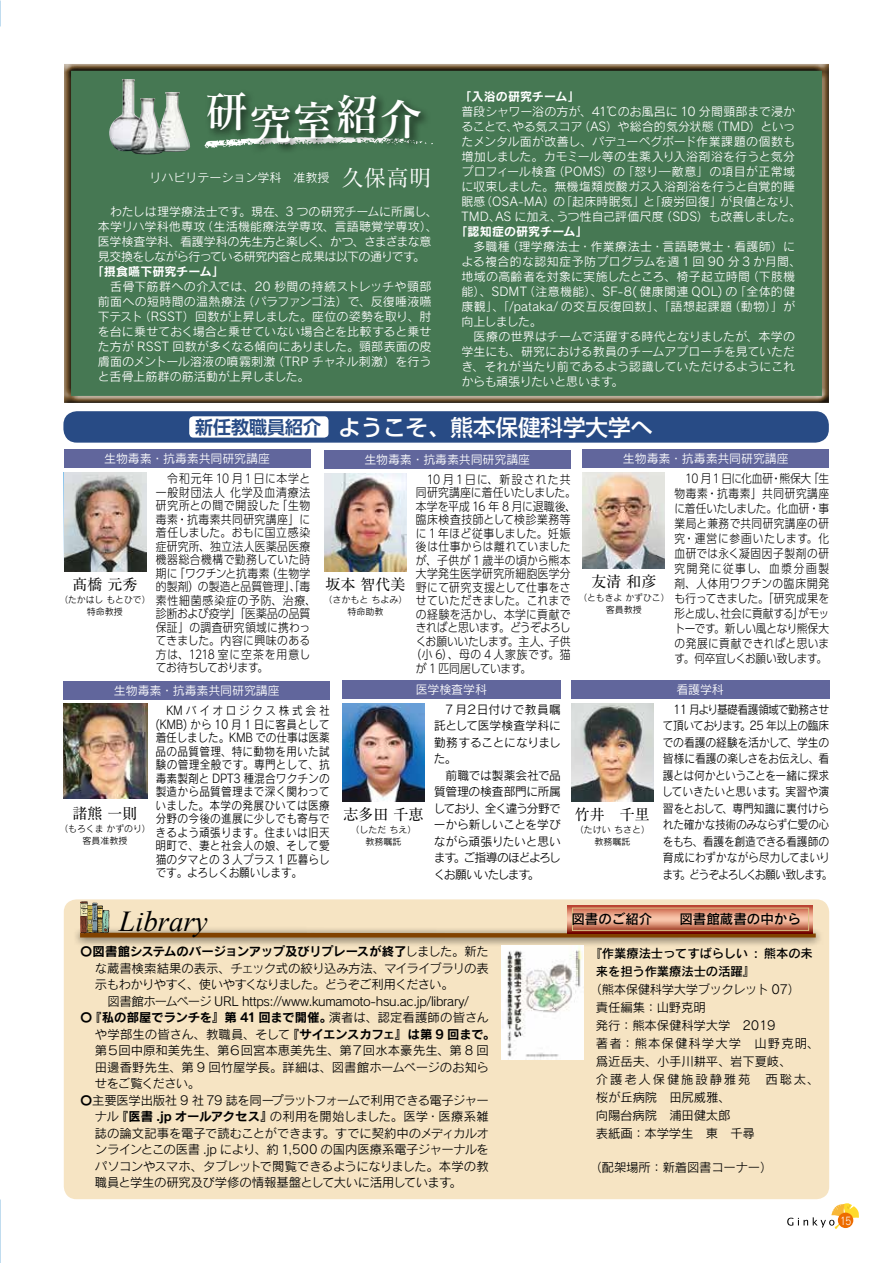
<style>
.page{position:relative;width:893px;height:1263px;background:#fff}
.page>*{position:absolute;margin:0;border:0;box-sizing:border-box;transform-origin:0 0}
.t1{font:43.5px "Matisse Pro DB";color:#fff}
.t2{font:italic 28.95px "Times New Roman";color:#000}
.t3{font:500 22.5px "UD Shin Go Pro";color:#fff}
.t4{font:15px "Ryumin Pro";color:#000}
.t5{font:13.5px "Rodin Pro DB";color:#000}
.t6{font:12.3px/18px "Rodin Pro M";letter-spacing:-.02em;color:#000}
.t7{font:12.3px/16.5px "Rodin Pro B";letter-spacing:-.015em;color:#000}
.t8{font:12.3px "Rodin Pro M";color:#000}
.t9{font:12.3px "Rodin Pro M";letter-spacing:-.04em;color:#000}
.t10{font:12.3px "Rodin Pro M";letter-spacing:-.075em;color:#000}
.t11{font:12.3px/18px "Rodin Pro DB";letter-spacing:-.01em;color:#000}
.t12{font:12px/15px "Rodin Pro M";color:#fff}
.t13{font:300 12px/13.5px "UD Shin Go Pro";letter-spacing:.025em;color:#000;scale:.9 1}
.t14{font:12px/13.5px "Rodin Pro M";letter-spacing:-.03em;color:#000;text-align:justify;scale:.89 1}
.t15{font:300 12px/15px "UD Shin Go Pro";letter-spacing:.025em;color:#000;text-align:justify;scale:.89 1}
.t16{font:12px/16.5px "Rodin Pro M";letter-spacing:-.03em;color:#000;scale:.9 1}
.t17{font:12px/16.5px "Rodin Pro M";letter-spacing:-.03em;color:#000}
.t18{font:12px "Rodin Pro B";letter-spacing:.01em;color:#fff}
.t19{font:300 12px "UD Shin Go Pro";letter-spacing:.005em;color:#000;scale:.9 1}
.t20{font:300 12px "UD Shin Go Pro";letter-spacing:-.005em;color:#000;scale:.9 1}
.t21{font:300 12px "UD Shin Go Pro";letter-spacing:-.04em;color:#000;scale:.9 1}
.t22{font:300 12px "UD Shin Go Pro";letter-spacing:-.025em;color:#000;scale:.9 1}
.t23{font:300 12px "UD Shin Go Pro";letter-spacing:.12em;color:#000;scale:.9 1}
.t24{font:300 12px "UD Shin Go Pro";letter-spacing:.05em;color:#000;scale:.9 1}
.t25{font:300 12px "UD Shin Go Pro";letter-spacing:-.035em;color:#000;scale:.9 1}
.t26{font:10.65px "Rodin Pro M";color:#fff;scale:.8 1}
.t27{font:9px/12px "Rodin Pro M";color:#000;text-align:center}
.s1{font-family:"Matisse Pro M";font-size:22.5px}
.s2{font-family:"UD Shin Go Pro De";font-weight:700;font-size:18px;color:#284b85}
.s3{font-family:"Rodin Pro M"}
.s4{font-family:"Rodin Pro B"}
</style>
<div class="page">
<div style="left:63px;top:64px;width:768px;height:340px;background:#000;opacity:.75"></div>
<div style="left:64px;top:899px;width:765px;height:300px;background:#f6e4c3;border-radius:13px"></div>
<img style="left:109px;top:79px;width:81px;height:75px">
<div style="left:204px;top:89px;width:228px;height:66px;background:#000;opacity:.75"></div>
<div style="left:63px;top:411px;width:766px;height:32px;background:#284b85;border-radius:14px"></div>
<div style="left:72px;top:926px;width:752px;height:22px;background:#000;opacity:.75"></div>
<svg style="left:80px;top:901px;width:736px;height:36px"></svg>
<svg style="left:568px;top:906px;width:245px;height:27px"></svg>
<div style="left:572px;top:908px;width:237px;height:23px;border:1px solid #dbc284"></div>
<img style="left:502px;top:945px;width:81px;height:114px">
<img style="left:0;top:6px;width:1px;height:363px">
<div style="left:189px;top:416px;width:139px;height:22px;background:#fff;border-radius:4px"></div>
<img style="left:64px;top:473px;width:82px;height:98px">
<img style="left:324px;top:473px;width:82px;height:98px">
<div style="left:64px;top:449px;width:246px;height:19px;background:#61669c"></div>
<div style="left:324px;top:450px;width:247px;height:19px;background:#61669c"></div>
<img style="left:583px;top:473px;width:82px;height:95px">
<div style="left:583px;top:449px;width:246px;height:19px;background:#61669c"></div>
<img style="left:64px;top:703px;width:83px;height:96px">
<div style="left:64px;top:681px;width:266px;height:19px;background:#61669c"></div>
<img style="left:342px;top:703px;width:82px;height:98px">
<img style="left:571px;top:703px;width:82px;height:98px">
<div style="left:342px;top:680px;width:219px;height:19px;background:#61669c"></div>
<div style="left:571px;top:680px;width:258px;height:19px;background:#61669c"></div>
<svg style="left:787px;top:1203px;width:72px;height:26px"></svg>
<h1 class="t1" style="left:205px;top:92px;width:219px">研究室紹介</h1>
<p class="t12" style="left:149px;top:170px;width:284px">リハビリテーション学科　准教授　<span class="s1">久保高明</span></p>
<p class="t12" style="left:98px;top:204px;width:341px">　わたしは理学療法士です。現在、3 つの研究チームに所属し、本学リハ学科他専攻（生活機能療法学専攻、言語聴覚学専攻）、医学検査学科、看護学科の先生方と楽しく、かつ、さまざまな意見交換をしながら行っている研究内容と成果は以下の通りです。</p>
<p class="t18" style="left:92px;top:264px;width:134px">「摂食嚥下研究チーム」</p>
<p class="t12" style="left:98px;top:279px;width:335px;text-align:justify">　舌骨下筋群への介入では、20 秒間の持続ストレッチや頸部前面への短時間の温熱療法（パラファンゴ法）で、反復唾液嚥下テスト（RSST）回数が上昇しました。座位の姿勢を取り、肘を台に乗せておく場合と乗せていない場合とを比較すると乗せた方が RSST 回数が多くなる傾向にありました。頸部表面の皮膚面のメントール溶液の噴霧刺激（TRP チャネル刺激）を行うと舌骨上筋群の筋活動が上昇しました。</p>
<p class="t18" style="left:459px;top:88px;width:122px">「入浴の研究チーム」</p>
<p class="t12" style="left:461px;top:103px;width:341px">普段シャワー浴の方が、41℃のお風呂に 10 分間頸部まで浸かることで、やる気スコア（AS）や総合的気分状態（TMD）といったメンタル面が改善し、パデューペグボード作業課題の個数も増加しました。カモミール等の生薬入り入浴剤浴を行うと気分プロフィール検査（POMS）の「怒り―敵意」の項目が正常域に収束しました。無機塩類炭酸ガス入浴剤浴を行うと自覚的睡眠感（OSA-MA）の「起床時眠気」と「疲労回復」が良値となり、TMD、AS に加え、うつ性自己評価尺度（SDS）も改善しました。</p>
<p class="t18" style="left:455px;top:223px;width:134px">「認知症の研究チーム」</p>
<p class="t12" style="left:461px;top:238px;width:341px">　多職種（理学療法士・作業療法士・言語聴覚士・看護師）による複合的な認知症予防プログラムを週 1 回 90 分 3 か月間、地域の高齢者を対象に実施したところ、椅子起立時間（下肢機能）、SDMT（注意機能）、SF-8( 健康関連 QOL) の「全体的健康観」、「/pataka/ の交互反復回数」、「語想起課題（動物）」が向上しました。<br>　医療の世界はチームで活躍する時代となりましたが、本学の学生にも、研究における教員のチームアプローチを見ていただき、それが当たり前であるよう認識していただけるようにこれからも頑張りたいと思います。</p>
<h3 class="t3" style="left:195px;top:409px;width:459px"><span class="s2">新任教職員紹介</span> ようこそ、熊本保健科学大学へ</h3>
<p class="t12" style="left:104px;top:451px;width:167px">生物毒素・抗毒素共同研究講座</p>
<p class="t12" style="left:364px;top:452px;width:167px">生物毒素・抗毒素共同研究講座</p>
<p class="t12" style="left:623px;top:451px;width:167px">生物毒素・抗毒素共同研究講座</p>
<p class="t4" style="left:72px;top:572px;width:66px">髙橋 元秀</p>
<p class="t27" style="left:59px;top:593px;width:93px">（たかはし もとひで）特命教授</p>
<p class="t13" style="left:156px;top:471px;width:179px">　令和元年 10 月1日に本学と一般財団法人 化学及血清療法研究所との間で開設した「生物毒素・抗毒素共同研究講座」に着任しました。おもに国立感染症研究所、独立法人医薬品医療機器総合機構で勤務していた時期に「ワクチンと抗毒素（生物学的製剤）の製造と品質管理」、「毒素性細菌感染症の予防、治療、診断および疫学」「医薬品の品質保証」の調査研究領域に携わってきました。内容に興味のある方は、1218 室に空茶を用意してお待ちしております。</p>
<p class="t23" style="left:416px;top:469px;width:173px">　10 月1日に、新設された共</p>
<p class="t19" style="left:416px;top:483px;width:179px">同研究講座に着任いたしました。</p>
<p class="t20" style="left:416px;top:496px;width:179px">本学を平成 16 年 8 月に退職後、</p>
<p class="t24" style="left:416px;top:510px;width:173px">臨床検査技師として検診業務等</p>
<p class="t13" style="left:416px;top:526px;width:173px">に 1 年ほど従事しました。妊娠</p>
<p class="t13" style="left:416px;top:540px;width:173px">後は仕事からは離れていました</p>
<p class="t13" style="left:416px;top:553px;width:173px">が、子供が 1 歳半の頃から熊本</p>
<p class="t13" style="left:416px;top:567px;width:173px">大学発生医学研究所細胞医学分</p>
<p class="t13" style="left:416px;top:580px;width:173px">野にて研究支援として仕事をさ</p>
<p class="t13" style="left:416px;top:594px;width:173px">せていただきました。これまで</p>
<p class="t13" style="left:416px;top:607px;width:173px">の経験を活かし、本学に貢献で</p>
<p class="t21" style="left:416px;top:618px;width:173px">きればと思います。どうぞよろし</p>
<p class="t22" style="left:416px;top:631px;width:173px">くお願いいたします。主人、子供</p>
<p class="t13" style="left:411px;top:648px;width:179px">（小 6）、母の 4 人家族です。猫</p>
<p class="t25" style="left:416px;top:658px;width:130px">が 1 匹同居しています。</p>
<p class="t4" style="left:325px;top:572px;width:81px">坂本 智代美</p>
<p class="t27" style="left:323px;top:593px;width:86px">（さかもと ちよみ）特命助教</p>
<p class="t4" style="left:591px;top:570px;width:66px">友清 和彦</p>
<p class="t27" style="left:578px;top:591px;width:93px">（ともきよ かずひこ）客員教授</p>
<p class="t15" style="left:674px;top:471px;width:175px">　10 月 1 日に化血研・熊保大「生物毒素・抗毒素」共同研究講座に着任いたしました。化血研・事業局と兼務で共同研究講座の研究・運営に参画いたします。化血研では永く凝固因子製剤の研究開発に従事し、血漿分画製剤、人体用ワクチンの臨床開発も行ってきました。「研究成果を形と成し、社会に貢献する」がモットーです。新しい風となり熊保大の発展に貢献できればと思います。何卒宜しくお願い致します。</p>
<p class="t12" style="left:114px;top:683px;width:167px">生物毒素・抗毒素共同研究講座</p>
<p class="t12" style="left:416px;top:682px;width:73px">医学検査学科</p>
<p class="t12" style="left:676px;top:682px;width:49px">看護学科</p>
<p class="t4" style="left:73px;top:801px;width:66px">諸熊 一則</p>
<p class="t27" style="left:59px;top:823px;width:93px">（もろくま かずのり）客員准教授</p>
<p class="t14" style="left:156px;top:703px;width:197px">　KMバイオロジクス株式会社(KMB) から 10 月 1 日に客員として着任しました。KMB での仕事は医薬品の品質管理、特に動物を用いた試験の管理全般です。専門として、抗毒素製剤と DPT3 種混合ワクチンの製造から品質管理まで深く関わっていました。本学の発展ひいては医療分野の今後の進展に少しでも寄与できるよう頑張ります。住まいは旧天明町で、妻と社会人の娘、そして愛猫のタマとの 3 人プラス 1 匹暮らしです。よろしくお願いします。</p>
<p class="t4" style="left:343px;top:802px;width:81px">志多田 千恵</p>
<p class="t27" style="left:350px;top:824px;width:68px">（しただ ちえ）教務嘱託</p>
<p class="t17" style="left:434px;top:701px;width:129px">　7 月２日付けで教員嘱託として医学検査学科に勤務することになりました。<br>　前職では製薬会社で品質管理の検査部門に所属しており、全く違う分野で一から新しいことを学びながら頑張りたいと思います。ご指導のほどよろしくお願いいたします。</p>
<p class="t16" style="left:662px;top:701px;width:191px">　11 月より基礎看護領域で勤務させて頂いております。25 年以上の臨床での看護の経験を活かして、学生の皆様に看護の楽しさをお伝えし、看護とは何かということを一緒に探求していきたいと思います。実習や演習をとおして、専門知識に裏付けられた確かな技術のみならず仁愛の心をもち、看護を創造できる看護師の育成にわずかながら尽力してまいります。どうぞよろしくお願い致します。</p>
<p class="t4" style="left:575px;top:802px;width:76px">竹井　千里</p>
<p class="t27" style="left:575px;top:824px;width:77px">（たけい ちさと）教務嘱託</p>
<h2 class="t2" style="left:119px;top:901px;width:90px">Library</h2>
<p class="t5" style="left:571px;top:910px;width:231px">図書のご紹介　　図書館蔵書の中から</p>
<p class="t7" style="left:80px;top:943px;width:410px">〇図書館システムのバージョンアップ及びリプレースが終了<span class="s3">しました。新た</span></p>
<p class="t6" style="left:95px;top:959px;width:396px">な蔵書検索結果の表示、チェック式の絞り込み方法、マイライブラリの表</p>
<p class="t10" style="left:95px;top:977px;width:360px">示もわかりやすく、使いやすくなりました。どうぞご利用ください。</p>
<p class="t6" style="left:80px;top:992px;width:390px">　　 図書館ホームページ URL https://www.kumamoto-hsu.ac.jp/library/</p>
<p class="t7" style="left:95px;top:1009px;width:402px;text-indent:-15px">〇『私の部屋でランチを』第 41 回まで開催。<span class="s3">演者は、認定看護師の皆さんや学部生の皆さん、教職員、そして</span>『サイエンスカフェ』は第 9 回まで。</p>
<p class="t8" style="left:95px;top:1043px;width:396px">第５回中原和美先生、第６回宮本恵美先生、第７回水本豪先生、第 8 回</p>
<p class="t8" style="left:95px;top:1059px;width:396px">田邊香野先生、第 9 回竹屋学長。詳細は、図書館ホームページのお知ら</p>
<p class="t10" style="left:95px;top:1076px;width:107px">せをご覧ください。</p>
<p class="t9" style="left:80px;top:1092px;width:410px"><span class="s4">〇</span>主要医学出版社 9 社 79 誌を同一プラットフォームで利用できる電子ジャー</p>
<p class="t8" style="left:95px;top:1109px;width:396px">ナル<span class="s4">『医書 .jp オールアクセス』</span>の利用を開始しました。医学・医療系雑</p>
<p class="t6" style="left:95px;top:1124px;width:396px">誌の論文記事を電子で読むことができます。すでに契約中のメディカルオ</p>
<p class="t6" style="left:95px;top:1140px;width:396px">ンラインとこの医書 .jp により、約 1,500 の国内医療系電子ジャーナルを</p>
<p class="t9" style="left:95px;top:1158px;width:396px">パソコンやスマホ、タブレットで閲覧できるようになりました。本学の教</p>
<p class="t6" style="left:95px;top:1173px;width:368px">職員と学生の研究及び学修の情報基盤として大いに活用しています。</p>
<p class="t11" style="left:596px;top:944px;width:218px;text-indent:-6px">『作業療法士ってすばらしい : 熊本の未来を担う作業療法士の活躍』</p>
<p class="t6" style="left:596px;top:980px;width:225px;text-indent:-6px">（熊本保健科学大学ブックレット 07）<br>責任編集：山野克明<br>発行：熊本保健科学大学　2019<br>著者：熊本保健科学大学　山野克明、爲近岳夫、小手川耕平、岩下夏岐、<br>介護老人保健施設静雅苑　西聡太、桜が丘病院　田尻威雅、<br>向陽台病院　浦田健太郎<br>表紙画：本学学生　東　千尋</p>
<p class="t6" style="left:590px;top:1158px;width:184px">（配架場所：新着図書コーナー）</p>
<p class="t26" style="left:840px;top:1214px;width:16px">15</p>
</div>
